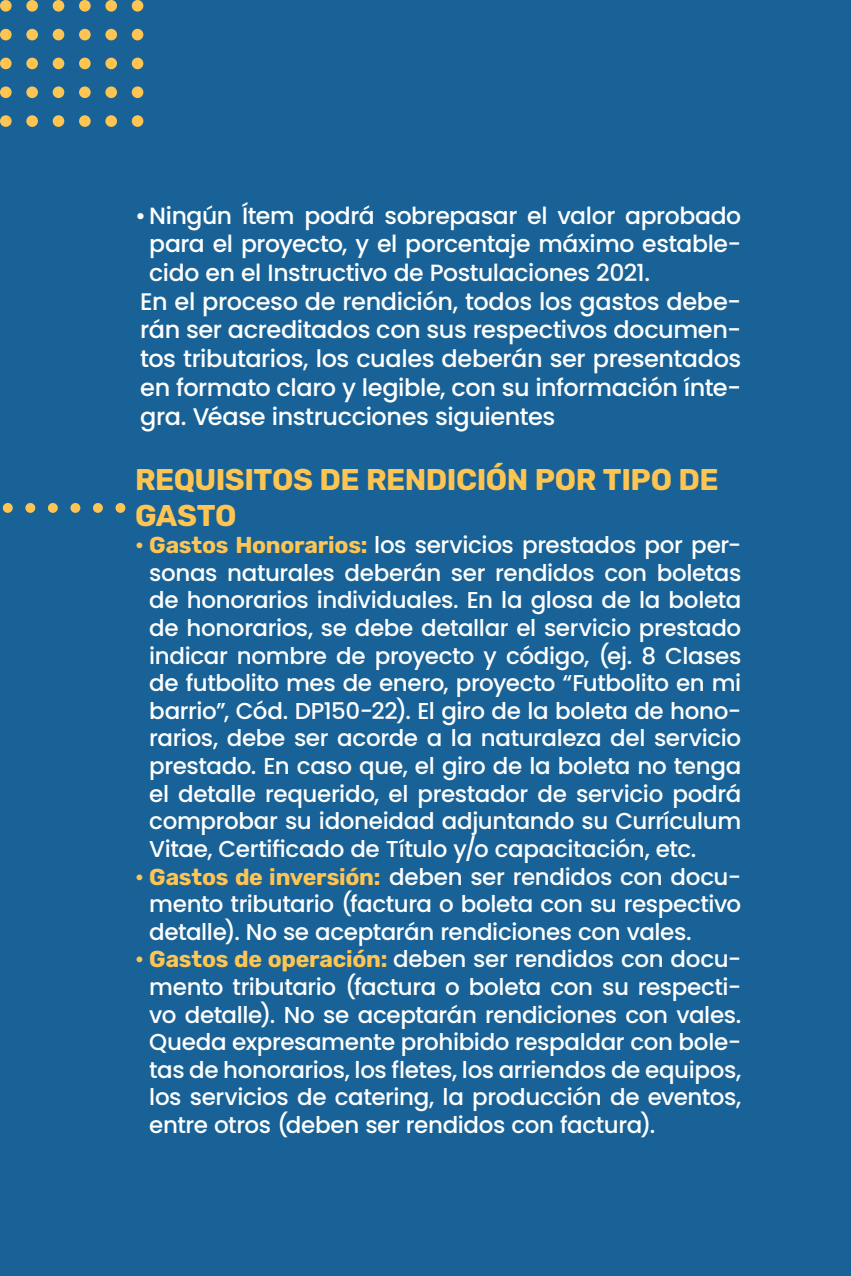
<style>
.page{position:relative;width:851px;height:1276px;background:#fff}
.page>*{position:absolute;margin:0;border:0;box-sizing:border-box;transform-origin:0 0}
.t1{font:300 30px/36px "Rubik";letter-spacing:-.015em;color:#fec552}
.t2{font:500 24px/28.8px "Poppins";letter-spacing:-.02em;color:#fff;text-align:justify}
.t3{font:500 23.5px/28.5px "Poppins";letter-spacing:-.02em;color:#fff;text-align:justify}
.t4{font:500 23px/27.6px "Poppins";letter-spacing:-.02em;color:#fff;text-align:justify}
.s1{font-family:"Rubik";font-weight:300;color:#fec552}
</style>
<div class="page">
<div style="left:0;top:0;width:850px;height:1276px;background:#186297"></div>
<div style="left:0;top:0;width:12px;height:12px;background:#fec552;border-radius:50%"></div>
<div style="left:0;top:29px;width:12px;height:11px;background:#fec552;border-radius:50%"></div>
<div style="left:0;top:58px;width:12px;height:11px;background:#fec552;border-radius:50%"></div>
<div style="left:0;top:86px;width:12px;height:12px;background:#fec552;border-radius:50%"></div>
<div style="left:0;top:115px;width:12px;height:12px;background:#fec552;border-radius:50%"></div>
<div style="left:26px;top:0;width:12px;height:12px;background:#fec552;border-radius:50%"></div>
<div style="left:26px;top:29px;width:12px;height:11px;background:#fec552;border-radius:50%"></div>
<div style="left:26px;top:58px;width:12px;height:11px;background:#fec552;border-radius:50%"></div>
<div style="left:26px;top:86px;width:12px;height:12px;background:#fec552;border-radius:50%"></div>
<div style="left:26px;top:115px;width:12px;height:12px;background:#fec552;border-radius:50%"></div>
<div style="left:53px;top:0;width:11px;height:12px;background:#fec552;border-radius:50%"></div>
<div style="left:53px;top:29px;width:11px;height:11px;background:#fec552;border-radius:50%"></div>
<div style="left:53px;top:58px;width:11px;height:11px;background:#fec552;border-radius:50%"></div>
<div style="left:53px;top:86px;width:11px;height:12px;background:#fec552;border-radius:50%"></div>
<div style="left:53px;top:115px;width:11px;height:12px;background:#fec552;border-radius:50%"></div>
<div style="left:79px;top:0;width:12px;height:12px;background:#fec552;border-radius:50%"></div>
<div style="left:79px;top:29px;width:12px;height:11px;background:#fec552;border-radius:50%"></div>
<div style="left:79px;top:58px;width:12px;height:11px;background:#fec552;border-radius:50%"></div>
<div style="left:79px;top:86px;width:12px;height:12px;background:#fec552;border-radius:50%"></div>
<div style="left:79px;top:115px;width:12px;height:12px;background:#fec552;border-radius:50%"></div>
<div style="left:105px;top:0;width:12px;height:12px;background:#fec552;border-radius:50%"></div>
<div style="left:105px;top:29px;width:12px;height:11px;background:#fec552;border-radius:50%"></div>
<div style="left:105px;top:58px;width:12px;height:11px;background:#fec552;border-radius:50%"></div>
<div style="left:105px;top:86px;width:12px;height:12px;background:#fec552;border-radius:50%"></div>
<div style="left:105px;top:115px;width:12px;height:12px;background:#fec552;border-radius:50%"></div>
<div style="left:132px;top:0;width:11px;height:12px;background:#fec552;border-radius:50%"></div>
<div style="left:132px;top:29px;width:11px;height:11px;background:#fec552;border-radius:50%"></div>
<div style="left:132px;top:58px;width:11px;height:11px;background:#fec552;border-radius:50%"></div>
<div style="left:132px;top:86px;width:11px;height:12px;background:#fec552;border-radius:50%"></div>
<div style="left:132px;top:115px;width:11px;height:12px;background:#fec552;border-radius:50%"></div>
<div style="left:3px;top:503px;width:10px;height:10px;background:#fec552;border-radius:50%"></div>
<div style="left:25px;top:503px;width:10px;height:10px;background:#fec552;border-radius:50%"></div>
<div style="left:48px;top:503px;width:10px;height:10px;background:#fec552;border-radius:50%"></div>
<div style="left:70px;top:503px;width:10px;height:10px;background:#fec552;border-radius:50%"></div>
<div style="left:93px;top:503px;width:10px;height:10px;background:#fec552;border-radius:50%"></div>
<div style="left:115px;top:503px;width:10px;height:10px;background:#fec552;border-radius:50%"></div>
<p class="t3" style="left:149px;top:201px;width:593px;text-indent:-14px">• Ningún Ítem podrá sobrepasar el valor aprobado para el proyecto, y el porcentaje máximo estable&shy;cido en el Instructivo de Postulaciones 2021.</p>
<p class="t2" style="left:140px;top:287px;width:602px">En el proceso de rendición, todos los gastos debe&shy;rán ser acreditados con sus respectivos documen&shy;tos tributarios, los cuales deberán ser presentados en formato claro y legible, con su información ínte&shy;gra. Véase instrucciones siguientes</p>
<p class="t1" style="left:135px;top:462px;width:585px">REQUISITOS DE RENDICIÓN POR TIPO DE<br>GASTO</p>
<p class="t4" style="left:149px;top:531px;width:593px;text-indent:-14px"><span class="s1">• Gastos Honorarios:</span> los servicios prestados por per&shy;sonas naturales deberán ser rendidos con boletas de honorarios individuales. En la glosa de la boleta de honorarios, se debe detallar el servicio prestado indicar nombre de proyecto y código, (ej. 8 Clases de futbolito mes de enero, proyecto “Futbolito en mi barrio”, Cód. DP150-22). El giro de la boleta de hono&shy;rarios, debe ser acorde a la naturaleza del servicio prestado. En caso que, el giro de la boleta no tenga el detalle requerido, el prestador de servicio podrá comprobar su idoneidad adjuntando su Currículum Vitae, Certificado de Título y/o capacitación, etc.</p>
<p class="t4" style="left:149px;top:862px;width:593px;text-indent:-14px"><span class="s1">• Gastos de inversión:</span> deben ser rendidos con docu&shy;mento tributario (factura o boleta con su respectivo detalle). No se aceptarán rendiciones con vales.</p>
<p class="t4" style="left:149px;top:945px;width:593px;text-indent:-14px"><span class="s1">• Gastos de operación:</span> deben ser rendidos con docu&shy;mento tributario (factura o boleta con su respecti&shy;vo detalle). No se aceptarán rendiciones con vales.<br>Queda expresamente prohibido respaldar con bole&shy;tas de honorarios, los fletes, los arriendos de equipos, los servicios de catering, la producción de eventos, entre otros (deben ser rendidos con factura).</p>
</div>
